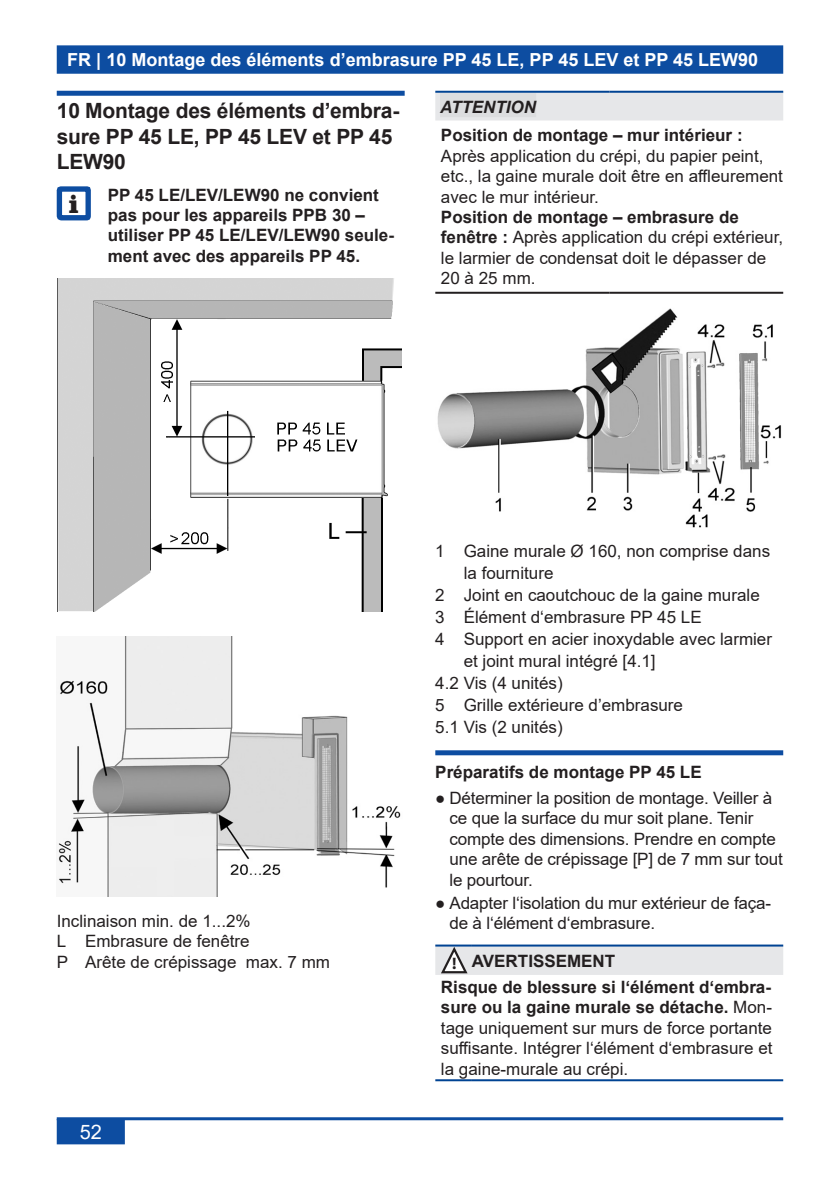
<style>
.page{position:relative;width:840px;height:1191px;background:#fff}
.page>*{position:absolute;margin:0;border:0;box-sizing:border-box;transform-origin:0 0}
.t1{font:900 26.6px "Clarendon BT";color:#231f20}
.Überschrift_01{font:700 21px/25.2px "Arial";letter-spacing:-.01em;color:#231f20}
.t2{font:20px "Arial";color:#fff}
.t3{font:700 18px "Arial";color:#fff}
.Grundtext{font:17px/20.4px "Arial";color:#231f20}
.Warnhinweis-Quelle{font:17px/20.4px "Arial";letter-spacing:-.01em;color:#231f20}
.Grundtext-2{font:700 17px/20.4px "Arial";color:#231f20}
.Überschrift_ohne-Num{font:700 17px "Arial";color:#231f20}
.Signalwort{font:700 17px "Arial";color:#231f20}
.Signalwort-2{font:italic 700 17px "Arial";color:#231f20}
.t4{font:700 16.6px "Myriad Pro";color:#231f20}
.s1{font-weight:700}
</style>
<div class="page">
<div style="left:58px;top:1119px;width:66px;height:24px;background:#0d4da1"></div>
<div style="left:57px;top:1118px;width:68px;height:26px;border:2px solid #0d4da1"></div>
<hr style="left:57px;top:1117px;width:725px;height:3px;background:#0d4da1">
<div style="left:58px;top:46px;width:723px;height:27px;background:#0d4da1"></div>
<div style="left:57px;top:45px;width:725px;height:29px;border:2px solid #0d4da1"></div>
<div style="left:57px;top:91px;width:347px;height:5px;background:#0d4da1"></div>
<svg style="left:57px;top:186px;width:34px;height:34px"></svg>
<img style="left:57px;top:278px;width:344px;height:334px">
<img style="left:58px;top:636px;width:343px;height:260px">
<div style="left:435px;top:750px;width:347px;height:5px;background:#0d4da1"></div>
<div style="left:435px;top:93px;width:347px;height:27px;background:#e6e7e9"></div>
<hr style="left:435px;top:91px;width:174px;height:2px;background:#004393">
<hr style="left:609px;top:91px;width:173px;height:2px;background:#004393">
<hr style="left:435px;top:292px;width:174px;height:2px;background:#231f20">
<hr style="left:609px;top:292px;width:173px;height:2px;background:#231f20">
<div style="left:440px;top:93px;width:96px;height:24px;background:#dcdddf"></div>
<img style="left:437px;top:308px;width:344px;height:219px">
<hr style="left:435px;top:944px;width:36px;height:2px;background:#004393">
<hr style="left:471px;top:944px;width:311px;height:2px;background:#004393">
<hr style="left:435px;top:1079px;width:36px;height:2px;background:#004393">
<hr style="left:471px;top:1079px;width:311px;height:2px;background:#004393">
<svg style="left:435px;top:945px;width:347px;height:30px;background:#d7dbe1"></svg>
<p class="t3" style="left:67px;top:47px;width:692px">FR | 10 Montage des éléments d’embrasure PP 45 LE, PP 45 LEV et PP 45 LEW90</p>
<p class="Überschrift_01" style="left:57px;top:99px;width:344px">10 Montage des éléments d’embra&shy;sure PP 45 LE, PP 45 LEV et PP 45<br>LEW90</p>
<p class="t1" style="left:69px;top:188px;width:11px">i</p>
<p class="Grundtext-2" style="left:108px;top:185px;width:287px">PP 45 LE/LEV/LEW90 ne convient pas pour les appareils PPB 30 – utiliser PP 45 LE/LEV/LEW90 seule&shy;ment avec des appareils PP 45.</p>
<p class="Signalwort-2" style="left:440px;top:96px;width:98px">ATTENTION</p>
<p class="Grundtext" style="left:440px;top:125px;width:343px"><span class="s1">Position de montage – mur intérieur :<br></span>Après application du crépi, du papier peint, etc., la gaine murale doit être en affleurement avec le mur intérieur.</p>
<p class="Grundtext" style="left:440px;top:207px;width:343px"><span class="s1">Position de montage – embrasure de fenêtre :</span> Après application du crépi extérieur, le larmier de condensat doit le dépasser de 20 à 25 mm.</p>
<p class="Grundtext" style="left:57px;top:910px;width:195px">Inclinaison min. de 1...2%</p>
<p class="Grundtext" style="left:57px;top:930px;width:275px">L Embrasure de fenêtre<br>P Arête de crépissage max. 7 mm</p>
<p class="t2" style="left:80px;top:1118px;width:24px">52</p>
<p class="Grundtext" style="left:463px;top:539px;width:308px;line-height:22px;text-indent:-28px">1 Gaine murale Ø 160, non comprise dans la fourniture</p>
<p class="Grundtext" style="left:435px;top:584px;width:326px">2 Joint en caoutchouc de la gaine murale</p>
<p class="Grundtext" style="left:435px;top:606px;width:268px">3 Élément d‘embrasure PP 45 LE</p>
<p class="Grundtext" style="left:463px;top:627px;width:310px;line-height:22px;text-indent:-28px">4 Support en acier inoxydable avec larmier et joint mural intégré [4.1]</p>
<p class="Grundtext" style="left:435px;top:672px;width:129px">4.2 Vis (4 unités)</p>
<p class="Grundtext" style="left:435px;top:694px;width:249px">5 Grille extérieure d’embrasure</p>
<p class="Grundtext" style="left:435px;top:716px;width:129px">5.1 Vis (2 unités)</p>
<p class="Überschrift_ohne-Num" style="left:435px;top:760px;width:268px">Préparatifs de montage PP 45 LE</p>
<p class="Warnhinweis-Quelle" style="left:449px;top:787px;width:334px;text-indent:-14px">● Déterminer la position de montage. Veiller à ce que la surface du mur soit plane. Tenir compte des dimensions. Prendre en compte une arête de crépissage [P] de 7 mm sur tout le pourtour.</p>
<p class="Warnhinweis-Quelle" style="left:449px;top:892px;width:323px;text-indent:-14px">● Adapter l‘isolation du mur extérieur de faça&shy;de à l‘élément d‘embrasure.</p>
<p class="t4" style="left:452px;top:953px;width:6px">!</p>
<p class="Signalwort" style="left:471px;top:949px;width:145px">AVERTISSEMENT</p>
<p class="Warnhinweis-Quelle" style="left:440px;top:976px;width:333px;text-align:justify"><span class="s1">Risque de blessure si l‘élément d‘embra&shy;sure ou la gaine murale se détache.</span> Mon&shy;tage uniquement sur murs de force portante suffisante. Intégrer l‘élément d‘embrasure et la gaine-murale au crépi.</p>
</div>
